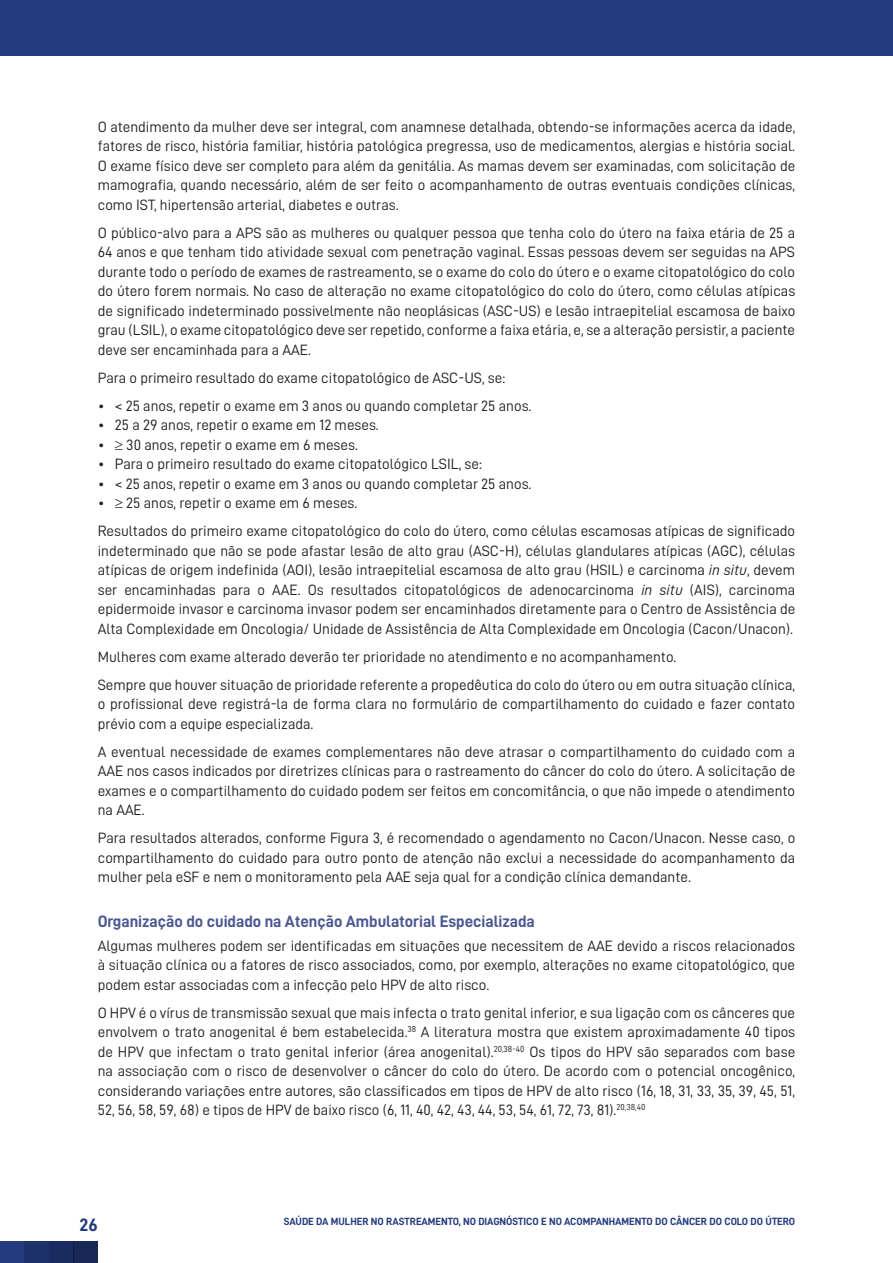
<style>
.page{position:relative;width:893px;height:1263px;background:#fff}
.page>*{position:absolute;margin:0;border:0;box-sizing:border-box;transform-origin:0 0}
.t1{font:18px "D DIN Bold";color:#243c7f}
.Inter_2{font:16.5px "D DIN Bold";color:#4c5791}
.Texto{font:15px/19.5px "D DIN";color:#231f20;text-align:justify}
.t2{font:10.5px "D DIN Bold";color:#243c7f}
.s1{font-family:"D DIN Italic"}
</style>
<div class="page">
<div style="left:0;top:1242px;width:98px;height:21px;background:#243c7f"></div>
<div style="left:24px;top:1242px;width:25px;height:21px;background:#1d3169"></div>
<div style="left:49px;top:1242px;width:24px;height:21px;background:#1a2c5f"></div>
<div style="left:73px;top:1242px;width:25px;height:21px;background:#172756"></div>
<div style="left:0;top:0;width:893px;height:55px;background:#243c7f"></div>
<p class="Texto" style="left:98px;top:116px;width:699px">O atendimento da mulher deve ser integral, com anamnese detalhada, obtendo-se informações acerca da idade, fatores de risco, história familiar, história patológica pregressa, uso de medicamentos, alergias e história social.<br>O exame físico deve ser completo para além da genitália. As mamas devem ser examinadas, com solicitação de mamografia, quando necessário, além de ser feito o acompanhamento de outras eventuais condições clínicas, como IST, hipertensão arterial, diabetes e outras.</p>
<p class="Texto" style="left:98px;top:222px;width:699px">O público-alvo para a APS são as mulheres ou qualquer pessoa que tenha colo do útero na faixa etária de 25 a 64 anos e que tenham tido atividade sexual com penetração vaginal. Essas pessoas devem ser seguidas na APS durante todo o período de exames de rastreamento, se o exame do colo do útero e o exame citopatológico do colo do útero forem normais. No caso de alteração no exame citopatológico do colo do útero, como células atípicas de significado indeterminado possivelmente não neoplásicas (ASC-US) e lesão intraepitelial escamosa de baixo grau (LSIL), o exame citopatológico deve ser repetido, conforme a faixa etária, e, se a alteração persistir, a paciente deve ser encaminhada para a AAE.</p>
<p class="Texto" style="left:98px;top:367px;width:409px">Para o primeiro resultado do exame citopatológico de ASC-US, se:</p>
<p class="Texto" style="left:98px;top:395px;width:435px">• &lt; 25 anos, repetir o exame em 3 anos ou quando completar 25 anos.</p>
<p class="Texto" style="left:98px;top:415px;width:283px">• 25 a 29 anos, repetir o exame em 12 meses.</p>
<p class="Texto" style="left:98px;top:434px;width:262px">• ≥ 30 anos, repetir o exame em 6 meses.</p>
<p class="Texto" style="left:98px;top:454px;width:386px">• Para o primeiro resultado do exame citopatológico LSIL, se:</p>
<p class="Texto" style="left:98px;top:473px;width:435px">• &lt; 25 anos, repetir o exame em 3 anos ou quando completar 25 anos.</p>
<p class="Texto" style="left:98px;top:493px;width:261px">• ≥ 25 anos, repetir o exame em 6 meses.</p>
<p class="Texto" style="left:98px;top:521px;width:699px">Resultados do primeiro exame citopatológico do colo do útero, como células escamosas atípicas de significado indeterminado que não se pode afastar lesão de alto grau (ASC-H), células glandulares atípicas (AGC), células atípicas de origem indefinida (AOI), lesão intraepitelial escamosa de alto grau (HSIL) e carcinoma <span class="s1">in situ</span>, devem ser encaminhadas para o AAE. Os resultados citopatológicos de adenocarcinoma <span class="s1">in situ</span> (AIS), carcinoma epidermoide invasor e carcinoma invasor podem ser encaminhados diretamente para o Centro de Assistência de Alta Complexidade em Oncologia/ Unidade de Assistência de Alta Complexidade em Oncologia (Cacon/Unacon).</p>
<p class="Texto" style="left:98px;top:646px;width:580px">Mulheres com exame alterado deverão ter prioridade no atendimento e no acompanhamento.</p>
<p class="Texto" style="left:98px;top:674px;width:699px">Sempre que houver situação de prioridade referente a propedêutica do colo do útero ou em outra situação clínica, o profissional deve registrá-la de forma clara no formulário de compartilhamento do cuidado e fazer contato prévio com a equipe especializada.</p>
<p class="Texto" style="left:98px;top:741px;width:699px">A eventual necessidade de exames complementares não deve atrasar o compartilhamento do cuidado com a AAE nos casos indicados por diretrizes clínicas para o rastreamento do câncer do colo do útero. A solicitação de exames e o compartilhamento do cuidado podem ser feitos em concomitância, o que não impede o atendimento na AAE.</p>
<p class="Texto" style="left:98px;top:828px;width:699px">Para resultados alterados, conforme Figura 3, é recomendado o agendamento no Cacon/Unacon. Nesse caso, o compartilhamento do cuidado para outro ponto de atenção não exclui a necessidade do acompanhamento da mulher pela eSF e nem o monitoramento pela AAE seja qual for a condição clínica demandante.</p>
<p class="Inter_2" style="left:98px;top:912px;width:439px">Organização do cuidado na Atenção Ambulatorial Especializada</p>
<p class="Texto" style="left:98px;top:936px;width:699px">Algumas mulheres podem ser identificadas em situações que necessitem de AAE devido a riscos relacionados à situação clínica ou a fatores de risco associados, como, por exemplo, alterações no exame citopatológico, que podem estar associadas com a infecção pelo HPV de alto risco.</p>
<p class="Texto" style="left:98px;top:1003px;width:699px">O HPV é o vírus de transmissão sexual que mais infecta o trato genital inferior, e sua ligação com os cânceres que envolvem o trato anogenital é bem estabelecida.<sup>38</sup> A literatura mostra que existem aproximadamente 40 tipos de HPV que infectam o trato genital inferior (área anogenital).<sup>20,38-40</sup> Os tipos do HPV são separados com base na associação com o risco de desenvolver o câncer do colo do útero. De acordo com o potencial oncogênico, considerando variações entre autores, são classificados em tipos de HPV de alto risco (16, 18, 31, 33, 35, 39, 45, 51, 52, 56, 58, 59, 68) e tipos de HPV de baixo risco (6, 11, 40, 42, 43, 44, 53, 54, 61, 72, 73, 81).<sup>20,38,40</sup></p>
<p class="t1" style="left:80px;top:1215px;width:20px">26</p>
<p class="t2" style="left:284px;top:1216px;width:513px">SAÚDE DA MULHER NO RASTREAMENTO, NO DIAGNÓSTICO E NO ACOMPANHAMENTO DO CÂNCER DO COLO DO ÚTERO</p>
</div>
